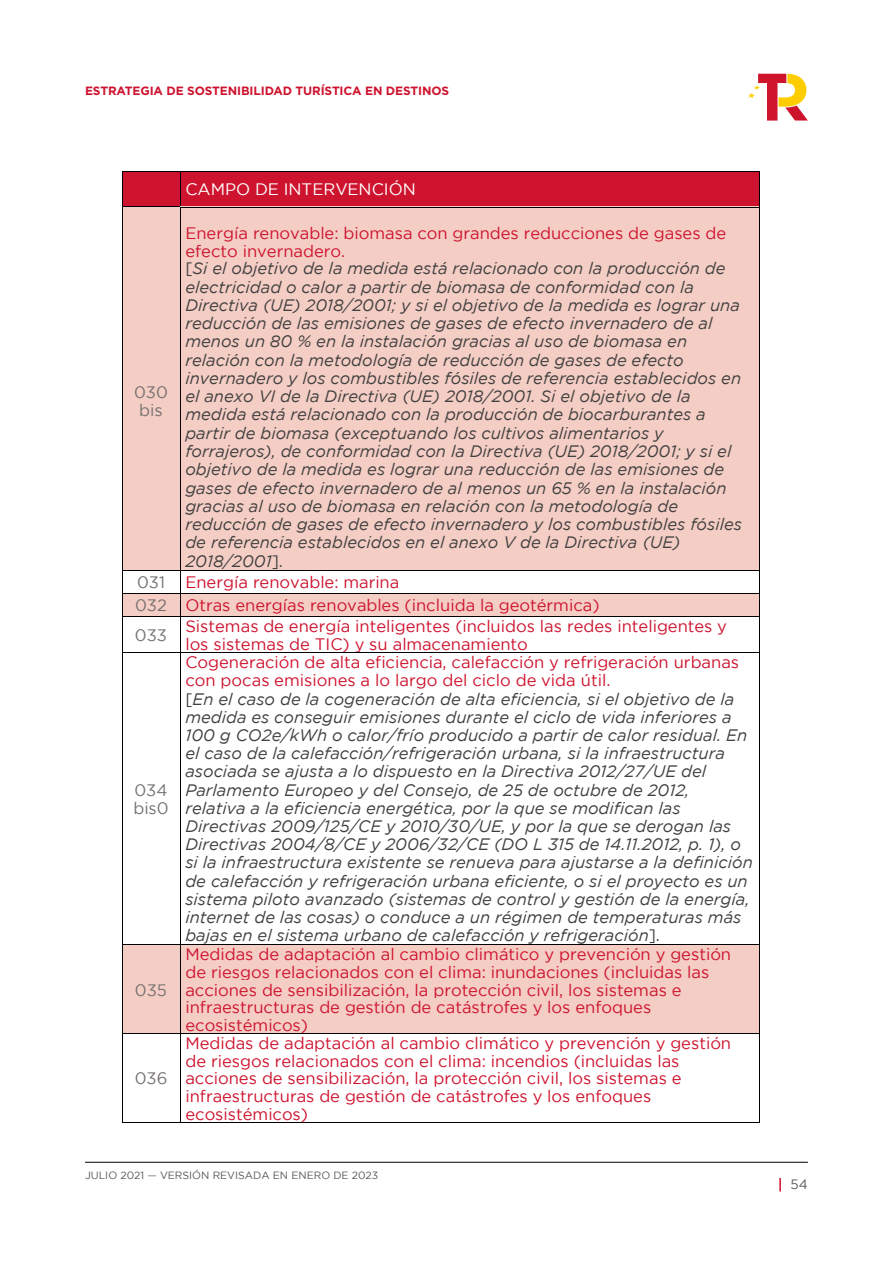
<style>
.page{position:relative;width:893px;height:1263px;background:#fff}
.page>*{position:absolute;margin:0;border:0;box-sizing:border-box;transform-origin:0 0}
.t1{font:italic 16.5px/18.1px "Gotham";color:#404040}
.t2{font:16.5px/17.7px "Gotham";color:#ce132e}
.t3{font:16.5px/17.7px "Gotham";color:#767171;text-align:center}
.t4{font:16.5px "Gotham";color:#fff}
.t5{font:13.5px "Gotham";color:#575756}
.t6{font:700 12px "Gotham";letter-spacing:-.01em;color:#ce132e}
.t7{font:10.5px "Gotham";color:#575756}
.s1{font-style:normal;color:#ce132e}
.s2{font-style:normal}
</style>
<div class="page">
<div style="left:122px;top:172px;width:58px;height:34px;background:#ce132e"></div>
<div style="left:180px;top:172px;width:579px;height:34px;background:#ce132e"></div>
<hr style="left:122px;top:171px;width:58px;height:1px;background:#000">
<hr style="left:181px;top:171px;width:578px;height:1px;background:#000">
<hr style="left:122px;top:171px;width:1px;height:35px;background:#000">
<hr style="left:180px;top:171px;width:1px;height:35px;background:#000">
<hr style="left:759px;top:171px;width:1px;height:35px;background:#000">
<div style="left:122px;top:206px;width:58px;height:364px;background:#f4cdc4"></div>
<div style="left:185px;top:206px;width:569px;height:18px;background:#f4cdc4"></div>
<div style="left:185px;top:224px;width:569px;height:18px;background:#f4cdc4"></div>
<div style="left:185px;top:242px;width:569px;height:17px;background:#f4cdc4"></div>
<div style="left:185px;top:259px;width:569px;height:19px;background:#f4cdc4"></div>
<div style="left:185px;top:278px;width:569px;height:18px;background:#f4cdc4"></div>
<div style="left:185px;top:296px;width:569px;height:18px;background:#f4cdc4"></div>
<div style="left:185px;top:314px;width:569px;height:18px;background:#f4cdc4"></div>
<div style="left:185px;top:332px;width:569px;height:19px;background:#f4cdc4"></div>
<div style="left:185px;top:351px;width:569px;height:18px;background:#f4cdc4"></div>
<div style="left:185px;top:369px;width:569px;height:18px;background:#f4cdc4"></div>
<div style="left:185px;top:387px;width:569px;height:18px;background:#f4cdc4"></div>
<div style="left:185px;top:405px;width:569px;height:19px;background:#f4cdc4"></div>
<div style="left:185px;top:424px;width:569px;height:18px;background:#f4cdc4"></div>
<div style="left:185px;top:442px;width:569px;height:18px;background:#f4cdc4"></div>
<div style="left:185px;top:460px;width:569px;height:19px;background:#f4cdc4"></div>
<div style="left:185px;top:479px;width:569px;height:18px;background:#f4cdc4"></div>
<div style="left:185px;top:497px;width:569px;height:18px;background:#f4cdc4"></div>
<div style="left:185px;top:515px;width:569px;height:18px;background:#f4cdc4"></div>
<div style="left:185px;top:533px;width:569px;height:19px;background:#f4cdc4"></div>
<div style="left:185px;top:552px;width:569px;height:18px;background:#f4cdc4"></div>
<hr style="left:122px;top:206px;width:67px;height:1px;background:#000">
<hr style="left:181px;top:206px;width:578px;height:1px;background:#a6a6a6">
<hr style="left:122px;top:207px;width:1px;height:363px;background:#000">
<hr style="left:180px;top:207px;width:1px;height:363px;background:#000">
<hr style="left:759px;top:207px;width:1px;height:363px;background:#000">
<hr style="left:122px;top:570px;width:58px;height:1px;background:#000">
<hr style="left:181px;top:570px;width:578px;height:1px;background:#000">
<div style="left:122px;top:594px;width:58px;height:22px;background:#f4cdc4"></div>
<div style="left:180px;top:594px;width:579px;height:22px;background:#f4cdc4"></div>
<hr style="left:122px;top:593px;width:58px;height:1px;background:#000">
<hr style="left:181px;top:593px;width:578px;height:1px;background:#000">
<svg style="left:122px;top:571px;width:1px;height:45px"></svg>
<hr style="left:122px;top:616px;width:58px;height:1px;background:#000">
<svg style="left:180px;top:570px;width:1px;height:47px"></svg>
<hr style="left:181px;top:616px;width:578px;height:1px;background:#000">
<svg style="left:759px;top:570px;width:1px;height:47px"></svg>
<hr style="left:122px;top:617px;width:1px;height:35px;background:#000">
<hr style="left:180px;top:617px;width:1px;height:35px;background:#000">
<hr style="left:759px;top:617px;width:1px;height:35px;background:#000">
<hr style="left:122px;top:652px;width:58px;height:1px;background:#000">
<hr style="left:181px;top:652px;width:578px;height:1px;background:#000">
<hr style="left:122px;top:653px;width:1px;height:291px;background:#000">
<hr style="left:180px;top:653px;width:1px;height:291px;background:#000">
<hr style="left:759px;top:653px;width:1px;height:291px;background:#000">
<div style="left:122px;top:945px;width:58px;height:88px;background:#f4cdc4"></div>
<div style="left:185px;top:945px;width:569px;height:18px;background:#f4cdc4"></div>
<div style="left:185px;top:963px;width:569px;height:17px;background:#f4cdc4"></div>
<div style="left:185px;top:980px;width:569px;height:18px;background:#f4cdc4"></div>
<div style="left:185px;top:998px;width:569px;height:18px;background:#f4cdc4"></div>
<div style="left:185px;top:1016px;width:569px;height:17px;background:#f4cdc4"></div>
<hr style="left:122px;top:944px;width:58px;height:1px;background:#000">
<hr style="left:181px;top:944px;width:578px;height:1px;background:#000">
<hr style="left:122px;top:945px;width:1px;height:88px;background:#000">
<hr style="left:180px;top:945px;width:1px;height:88px;background:#000">
<hr style="left:759px;top:945px;width:1px;height:88px;background:#000">
<hr style="left:122px;top:1033px;width:58px;height:1px;background:#000">
<hr style="left:181px;top:1033px;width:578px;height:1px;background:#000">
<hr style="left:122px;top:1034px;width:1px;height:88px;background:#000">
<hr style="left:180px;top:1034px;width:1px;height:88px;background:#000">
<hr style="left:759px;top:1034px;width:1px;height:88px;background:#000">
<hr style="left:122px;top:1122px;width:58px;height:1px;background:#000">
<hr style="left:181px;top:1122px;width:578px;height:1px;background:#000">
<svg style="left:748px;top:74px;width:60px;height:47px"></svg>
<svg style="left:779px;top:1178px;width:2px;height:13px"></svg>
<hr style="left:85px;top:1162px;width:723px;height:1px;background:#000">
<hr style="left:181px;top:207px;width:578px;height:1px;background:#000">
<p class="t6" style="left:85px;top:82px;width:366px">ESTRATEGIA DE SOSTENIBILIDAD TURÍSTICA EN DESTINOS</p>
<p class="t3" style="left:134px;top:383px;width:35px">030 bis</p>
<p class="t4" style="left:185px;top:180px;width:232px">CAMPO DE INTERVENCIÓN</p>
<p class="t1" style="left:185px;top:224px;width:558px"><span class="s1">Energía renovable: biomasa con grandes reducciones de gases de efecto invernadero.<br></span><span class="s2">[</span>Si el objetivo de la medida está relacionado con la producción de electricidad o calor a partir de biomasa de conformidad con la Directiva (UE) 2018/2001; y si el objetivo de la medida es lograr una reducción de las emisiones de gases de efecto invernadero de al menos un 80 % en la instalación gracias al uso de biomasa en relación con la metodología de reducción de gases de efecto invernadero y los combustibles fósiles de referencia establecidos en el anexo VI de la Directiva (UE) 2018/2001. Si el objetivo de la medida está relacionado con la producción de biocarburantes a partir de biomasa (exceptuando los cultivos alimentarios y forrajeros), de conformidad con la Directiva (UE) 2018/2001; y si el objetivo de la medida es lograr una reducción de las emisiones de gases de efecto invernadero de al menos un 65 % en la instalación gracias al uso de biomasa en relación con la metodología de reducción de gases de efecto invernadero y los combustibles fósiles de referencia establecidos en el anexo V de la Directiva (UE)<br>2018/2001<span class="s2">].</span></p>
<p class="t3" style="left:137px;top:573px;width:29px">031</p>
<p class="t2" style="left:185px;top:573px;width:216px">Energía renovable: marina</p>
<p class="t3" style="left:135px;top:597px;width:33px">032</p>
<p class="t2" style="left:185px;top:597px;width:416px">Otras energías renovables (incluida la geotérmica)</p>
<p class="t3" style="left:135px;top:626px;width:34px">033</p>
<p class="t2" style="left:185px;top:618px;width:543px">Sistemas de energía inteligentes (incluidos las redes inteligentes y los sistemas de TIC) y su almacenamiento</p>
<p class="t3" style="left:133px;top:782px;width:37px;text-align:left">034 bis0</p>
<p class="t3" style="left:135px;top:981px;width:34px">035</p>
<p class="t3" style="left:135px;top:1070px;width:34px">036</p>
<p class="t1" style="left:185px;top:653px;width:569px"><span class="s1">Cogeneración de alta eficiencia, calefacción y refrigeración urbanas con pocas emisiones a lo largo del ciclo de vida útil.<br></span><span class="s2">[</span>En el caso de la cogeneración de alta eficiencia, si el objetivo de la medida es conseguir emisiones durante el ciclo de vida inferiores a 100 g CO2e/kWh o calor/frío producido a partir de calor residual. En el caso de la calefacción/refrigeración urbana, si la infraestructura asociada se ajusta a lo dispuesto en la Directiva 2012/27/UE del Parlamento Europeo y del Consejo, de 25 de octubre de 2012, relativa a la eficiencia energética, por la que se modifican las Directivas 2009/125/CE y 2010/30/UE, y por la que se derogan las Directivas 2004/8/CE y 2006/32/CE (DO L 315 de 14.11.2012, p. 1), o si la infraestructura existente se renueva para ajustarse a la definición de calefacción y refrigeración urbana eficiente, o si el proyecto es un sistema piloto avanzado (sistemas de control y gestión de la energía, internet de las cosas) o conduce a un régimen de temperaturas más bajas en el sistema urbano de calefacción y refrigeración<span class="s2">].</span></p>
<p class="t2" style="left:185px;top:945px;width:547px">Medidas de adaptación al cambio climático y prevención y gestión de riesgos relacionados con el clima: inundaciones (incluidas las acciones de sensibilización, la protección civil, los sistemas e infraestructuras de gestión de catástrofes y los enfoques ecosistémicos)</p>
<p class="t2" style="left:185px;top:1035px;width:547px">Medidas de adaptación al cambio climático y prevención y gestión de riesgos relacionados con el clima: incendios (incluidas las acciones de sensibilización, la protección civil, los sistemas e infraestructuras de gestión de catástrofes y los enfoques ecosistémicos)</p>
<p class="t7" style="left:85px;top:1169px;width:295px">JULIO 2021 — VERSIÓN REVISADA EN ENERO DE 2023</p>
<p class="t5" style="left:791px;top:1177px;width:19px">54</p>
</div>
